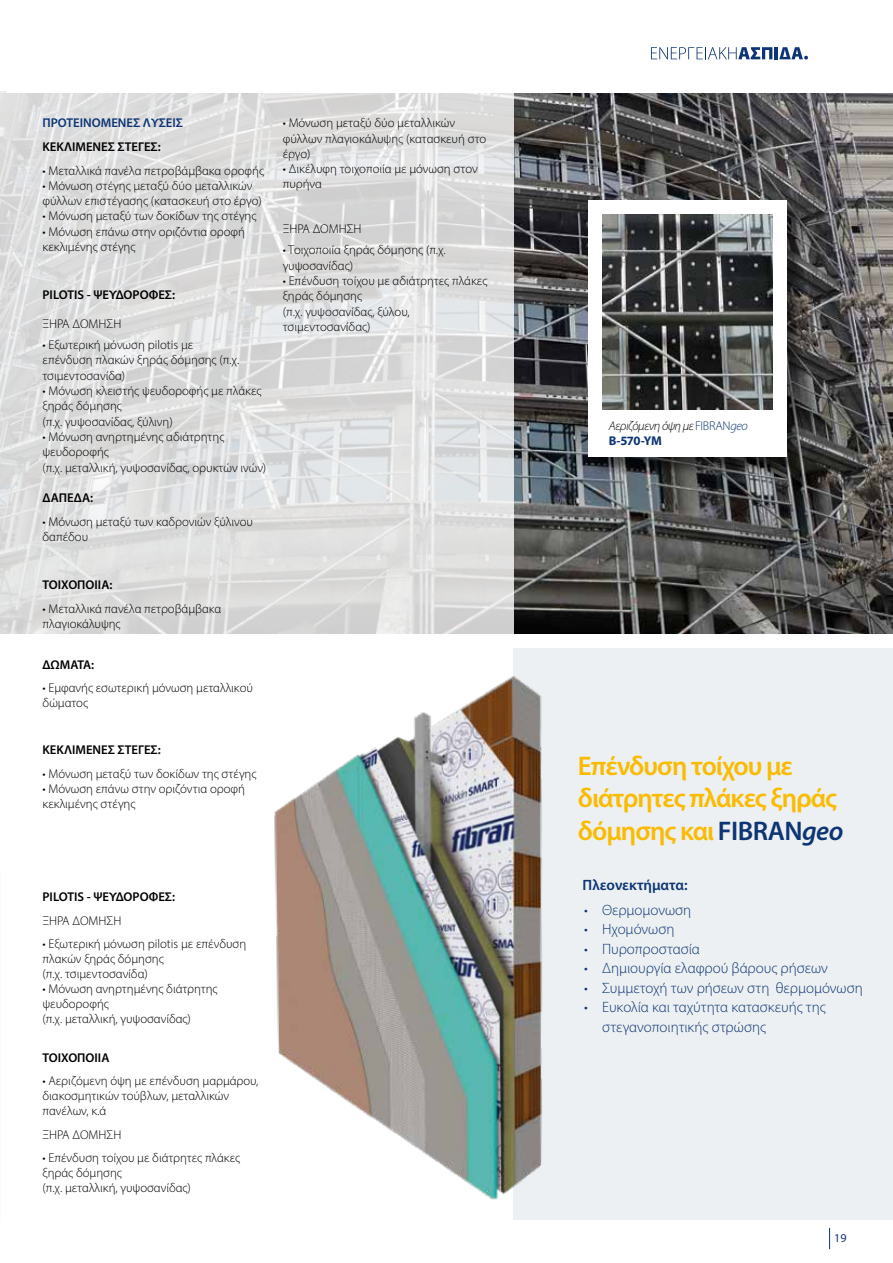
<style>
.page{position:relative;width:893px;height:1263px;background:#fff}
.page>*{position:absolute;margin:0;border:0;box-sizing:border-box;transform-origin:0 0}
.t1{font:600 27px/32.4px "Myriad Pro";letter-spacing:-.035em;color:#fabb00}
.t2{font:300 15px/19.5px "Myriad Pro";color:#0d3474}
.t3{font:600 15px "Myriad Pro";color:#0d3474}
.t4{font:300 12.75px/15.3px "Myriad Pro";color:#000}
.t5{font:600 12.75px "Myriad Pro";color:#000}
.t6{font:italic 300 12.75px/15.3px "Myriad Pro";letter-spacing:-.035em;color:#000}
.t7{font:600 12.75px "Myriad Pro";color:#0d3474}
.t8{font:12px "Myriad Pro";color:#0d3474}
.s1{font-style:normal;color:#0d3474}
.s2{color:#0d3474}
.s3{font-weight:700;font-style:normal;color:#0d3474}
.s4{font-style:italic;color:#0d3474}
</style>
<div class="page">
<svg style="left:651px;top:47px;width:157px;height:13px"></svg>
<div style="left:514px;top:648px;width:379px;height:572px;background:#ecf0f2"></div>
<svg style="left:829px;top:1228px;width:1px;height:21px"></svg>
<img style="left:514px;top:94px;width:379px;height:540px">
<svg style="left:0;top:94px;width:514px;height:540px;background:#dedede"></svg>
<div style="left:591px;top:202px;width:214px;height:273px;background:#000;opacity:.5"></div>
<div style="left:588px;top:200px;width:199px;height:256px;background:#fff"></div>
<img style="left:603px;top:214px;width:169px;height:195px">
<img style="left:274px;top:672px;width:268px;height:536px">
<p class="t7" style="left:43px;top:115px;width:142px">ΠΡΟΤΕΙΝΟΜΕΝΕΣ ΛΥΣΕΙΣ</p>
<p class="t5" style="left:43px;top:138px;width:120px">ΚΕΚΛΙΜΕΝΕΣ ΣΤΕΓΕΣ:</p>
<p class="t4" style="left:43px;top:163px;width:223px">• Μεταλλικά πανέλα πετροβάμβακα οροφής</p>
<p class="t4" style="left:43px;top:178px;width:221px">• Μόνωση στέγης μεταξύ δύο μεταλλικών φύλλων επιστέγασης (κατασκευή στο έργο)</p>
<p class="t4" style="left:43px;top:208px;width:215px">• Μόνωση μεταξύ των δοκίδων της στέγης</p>
<p class="t4" style="left:43px;top:224px;width:204px">• Μόνωση επάνω στην οριζόντια οροφή κεκλιμένης στέγης</p>
<p class="t5" style="left:43px;top:286px;width:134px">PILOTIS - ΨΕΥΔΟΡΟΦΕΣ:</p>
<p class="t4" style="left:43px;top:316px;width:80px">ΞΗΡΑ ΔΟΜΗΣΗ</p>
<p class="t4" style="left:43px;top:337px;width:198px">• Εξωτερική μόνωση pilotis με επένδυση πλακών ξηράς δόμησης (π.χ. τσιμεντοσανίδα)</p>
<p class="t4" style="left:43px;top:383px;width:220px">• Μόνωση κλειστής ψευδοροφής με πλάκες ξηράς δόμησης<br>(π.χ. γυψοσανίδας, ξύλινη)</p>
<p class="t4" style="left:43px;top:429px;width:225px">• Μόνωση ανηρτημένης αδιάτρητης ψευδοροφής<br>(π.χ. μεταλλική, γυψοσανίδας, ορυκτών ινών)</p>
<p class="t5" style="left:43px;top:490px;width:52px">ΔΑΠΕΔΑ:</p>
<p class="t4" style="left:43px;top:514px;width:212px">• Μόνωση μεταξύ των καδρονιών ξύλινου δαπέδου</p>
<p class="t5" style="left:43px;top:576px;width:71px">ΤΟΙΧΟΠΟΙΙΑ:</p>
<p class="t4" style="left:43px;top:601px;width:180px">• Μεταλλικά πανέλα πετροβάμβακα πλαγιοκάλυψης</p>
<p class="t5" style="left:43px;top:656px;width:53px">ΔΩΜΑΤΑ:</p>
<p class="t4" style="left:43px;top:680px;width:212px">• Εμφανής εσωτερική μόνωση μεταλλικού δώματος</p>
<p class="t5" style="left:43px;top:742px;width:120px">ΚΕΚΛΙΜΕΝΕΣ ΣΤΕΓΕΣ:</p>
<p class="t4" style="left:43px;top:766px;width:215px">• Μόνωση μεταξύ των δοκίδων της στέγης</p>
<p class="t4" style="left:43px;top:781px;width:204px">• Μόνωση επάνω στην οριζόντια οροφή κεκλιμένης στέγης</p>
<p class="t4" style="left:283px;top:115px;width:205px">• Μόνωση μεταξύ δύο μεταλλικών φύλλων πλαγιοκάλυψης (κατασκευή στο έργο)</p>
<p class="t4" style="left:283px;top:161px;width:196px">• Δικέλυφη τοιχοποιία με μόνωση στον πυρήνα</p>
<p class="t4" style="left:283px;top:221px;width:80px">ΞΗΡΑ ΔΟΜΗΣΗ</p>
<p class="t4" style="left:283px;top:242px;width:165px">• Τοιχοποιία ξηράς δόμησης (π.χ. γυψοσανίδας)</p>
<p class="t4" style="left:283px;top:273px;width:206px">• Επένδυση τοίχου με αδιάτρητες πλάκες ξηράς δόμησης<br>(π.χ. γυψοσανίδας, ξύλου, τσιμεντοσανίδας)</p>
<p class="t5" style="left:43px;top:889px;width:134px">PILOTIS - ΨΕΥΔΟΡΟΦΕΣ:</p>
<p class="t4" style="left:43px;top:913px;width:80px">ΞΗΡΑ ΔΟΜΗΣΗ</p>
<p class="t4" style="left:43px;top:936px;width:205px">• Εξωτερική μόνωση pilotis με επένδυση πλακών ξηράς δόμησης<br>(π.χ. τσιμεντοσανίδα)</p>
<p class="t4" style="left:43px;top:981px;width:177px">• Μόνωση ανηρτημένης διάτρητης ψευδοροφής<br>(π.χ. μεταλλική, γυψοσανίδας)</p>
<p class="t5" style="left:43px;top:1049px;width:68px">ΤΟΙΧΟΠΟΙΙΑ</p>
<p class="t4" style="left:43px;top:1073px;width:217px">• Αεριζόμενη όψη με επένδυση μαρμάρου, διακοσμητικών τούβλων, μεταλλικών πανέλων, κ.ά</p>
<p class="t4" style="left:43px;top:1127px;width:80px">ΞΗΡΑ ΔΟΜΗΣΗ</p>
<p class="t4" style="left:43px;top:1150px;width:199px">• Επένδυση τοίχου με διάτρητες πλάκες ξηράς δόμησης<br>(π.χ. μεταλλική, γυψοσανίδας)</p>
<p class="t6" style="left:609px;top:417px;width:140px">Αεριζόμενη όψη με <span class="s1">FIBRAN</span><span class="s2">geo<br></span><span class="s3">B-570-YM</span></p>
<h1 class="t1" style="left:578px;top:749px;width:267px">Επένδυση τοίχου με διάτρητες πλάκες ξηράς δόμησης και <span class="s2">FIBRAN</span><span class="s4">geo</span></h1>
<p class="t3" style="left:583px;top:876px;width:107px">Πλεονεκτήματα:</p>
<p class="t2" style="left:584px;top:899px;width:109px">• Θερμομονωση</p>
<p class="t2" style="left:584px;top:919px;width:92px">• Ηχομόνωση</p>
<p class="t2" style="left:584px;top:938px;width:117px">• Πυροπροστασία</p>
<p class="t2" style="left:584px;top:958px;width:245px">• Δημιουργία ελαφρού βάρους ρήσεων</p>
<p class="t2" style="left:584px;top:977px;width:280px">• Συμμετοχή των ρήσεων στη θερμομόνωση</p>
<p class="t2" style="left:602px;top:997px;width:225px;text-indent:-18px">• Ευκολία και ταχύτητα κατασκευής της στεγανοποιητικής στρώσης</p>
<p class="t8" style="left:834px;top:1231px;width:14px">19</p>
</div>
